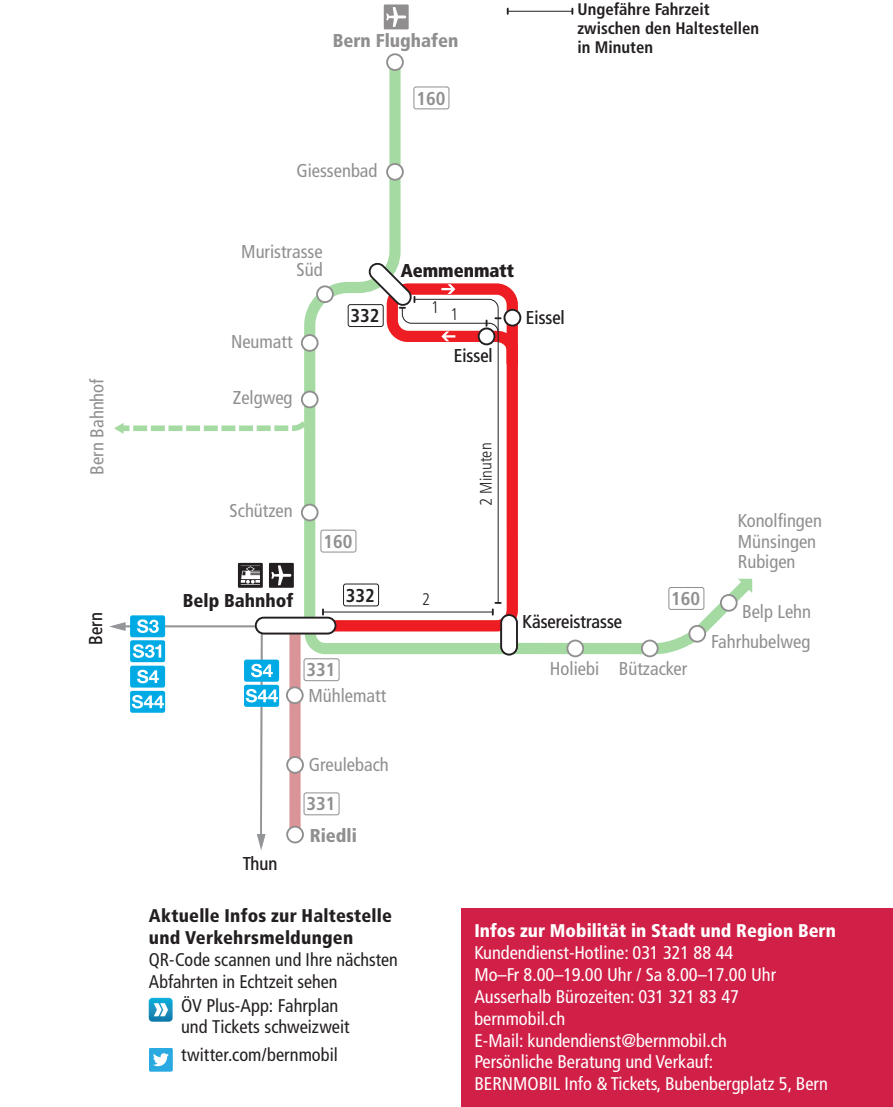
<style>
.page{position:relative;width:893px;height:1107px;background:#fff}
.page>*{position:absolute;margin:0;border:0;box-sizing:border-box;transform-origin:0 0}
.t1{font:condensed 18.55px/20.5px "Frutiger LT Std";color:#231f20;text-align:right}
.t2{font:900 condensed 18.55px "Frutiger LT Std";color:#231f20}
.t3{font:700 condensed 18.55px "Frutiger LT Std";color:#231f20}
.t4{font:condensed 18.38px/21.9px "Frutiger LT Std";color:#fff}
.t5{font:condensed 18.38px/21.9px "Frutiger LT Std";color:#231f20}
.t6{font:900 condensed 18.38px/21.9px "Frutiger LT Std";letter-spacing:.015em;color:#231f20}
.t7{font:900 condensed 18.38px "Frutiger LT Std";color:#fff}
.t8{font:700 condensed 16.8px/18.6px "Frutiger LT Std";color:#231f20}
.t9{font:300 condensed 16.8px "Frutiger LT Std";color:#231f20}
</style>
<div class="page">
<hr style="left:508px;top:11px;width:64px;height:1px;background:#231f20">
<svg style="left:149px;top:1048px;width:24px;height:23px"></svg>
<svg style="left:149px;top:997px;width:24px;height:24px"></svg>
<div style="left:461px;top:908px;width:432px;height:198px;background:#d12048"></div>
<svg style="left:109px;top:260px;width:644px;height:590px"></svg>
<p class="t1" style="left:87px;top:474px;width:98px;rotate:-90deg">Bern Bahnhof</p>
<p class="t1" style="left:85px;top:644px;width:34px;rotate:-90deg">Bern</p>
<p class="t2" style="left:333px;top:29px;width:127px">Bern Flughafen</p>
<p class="t1" style="left:296px;top:161px;width:83px">Giessenbad</p>
<p class="t3" style="left:416px;top:87px;width:30px">160</p>
<p class="t8" style="left:577px;top:0;width:183px">Ungefähre Fahrzeit zwischen den Haltestellen in Minuten</p>
<p class="t1" style="left:241px;top:242px;width:83px;line-height:18.6px">Muristrasse<br>Süd</p>
<p class="t1" style="left:231px;top:331px;width:63px">Neumatt</p>
<p class="t1" style="left:233px;top:387px;width:61px">Zelgweg</p>
<p class="t3" style="left:351px;top:305px;width:30px">332</p>
<p class="t1" style="left:230px;top:500px;width:65px">Schützen</p>
<p class="t2" style="left:183px;top:589px;width:112px">Belp Bahnhof</p>
<p class="t3" style="left:323px;top:530px;width:30px">160</p>
<p class="t3" style="left:346px;top:584px;width:30px">332</p>
<p class="t3" style="left:306px;top:658px;width:30px">331</p>
<p class="t1" style="left:308px;top:685px;width:79px">Mühlematt</p>
<p class="t2" style="left:401px;top:260px;width:115px">Aemmenmatt</p>
<p class="t1" style="left:454px;top:345px;width:40px">Eissel</p>
<p class="t1" style="left:526px;top:307px;width:40px">Eissel</p>
<p class="t9" style="left:476px;top:505px;width:64px;rotate:-90deg">2 Minuten</p>
<p class="t1" style="left:522px;top:611px;width:101px">Käsereistrasse</p>
<p class="t3" style="left:671px;top:587px;width:30px">160</p>
<p class="t1" style="left:550px;top:658px;width:139px">Holiebi Bützacker</p>
<p class="t1" style="left:738px;top:511px;width:86px;text-align:left">Konolfingen<br>Münsingen<br>Rubigen</p>
<p class="t1" style="left:742px;top:601px;width:71px">Belp Lehn</p>
<p class="t1" style="left:711px;top:631px;width:101px">Fahrhubelweg</p>
<p class="t1" style="left:243px;top:853px;width:36px">Thun</p>
<p class="t1" style="left:309px;top:754px;width:82px">Greulebach</p>
<p class="t3" style="left:306px;top:792px;width:30px">331</p>
<p class="t2" style="left:310px;top:823px;width:49px">Riedli</p>
<p class="t6" style="left:149px;top:904px;width:245px">Aktuelle Infos zur Haltestelle und Verkehrsmeldungen</p>
<p class="t5" style="left:149px;top:948px;width:250px">QR-Code scannen und Ihre nächsten<br>Abfahrten in Echtzeit sehen</p>
<p class="t5" style="left:181px;top:994px;width:170px">ÖV Plus-App: Fahrplan und Tickets schweizweit</p>
<p class="t5" style="left:181px;top:1043px;width:158px">twitter.com/bernmobil</p>
<p class="t7" style="left:474px;top:919px;width:363px">Infos zur Mobilität in Stadt und Region Bern</p>
<p class="t4" style="left:474px;top:941px;width:355px">Kundendienst-Hotline: 031 321 88 44<br>Mo–Fr 8.00–19.00 Uhr / Sa 8.00–17.00 Uhr Ausserhalb Bürozeiten: 031 321 83 47 bernmobil.ch<br>E-Mail: kundendienst@bernmobil.ch<br>Persönliche Beratung und Verkauf:<br>BERNMOBIL Info &amp; Tickets, Bubenbergplatz 5, Bern</p>
</div>
